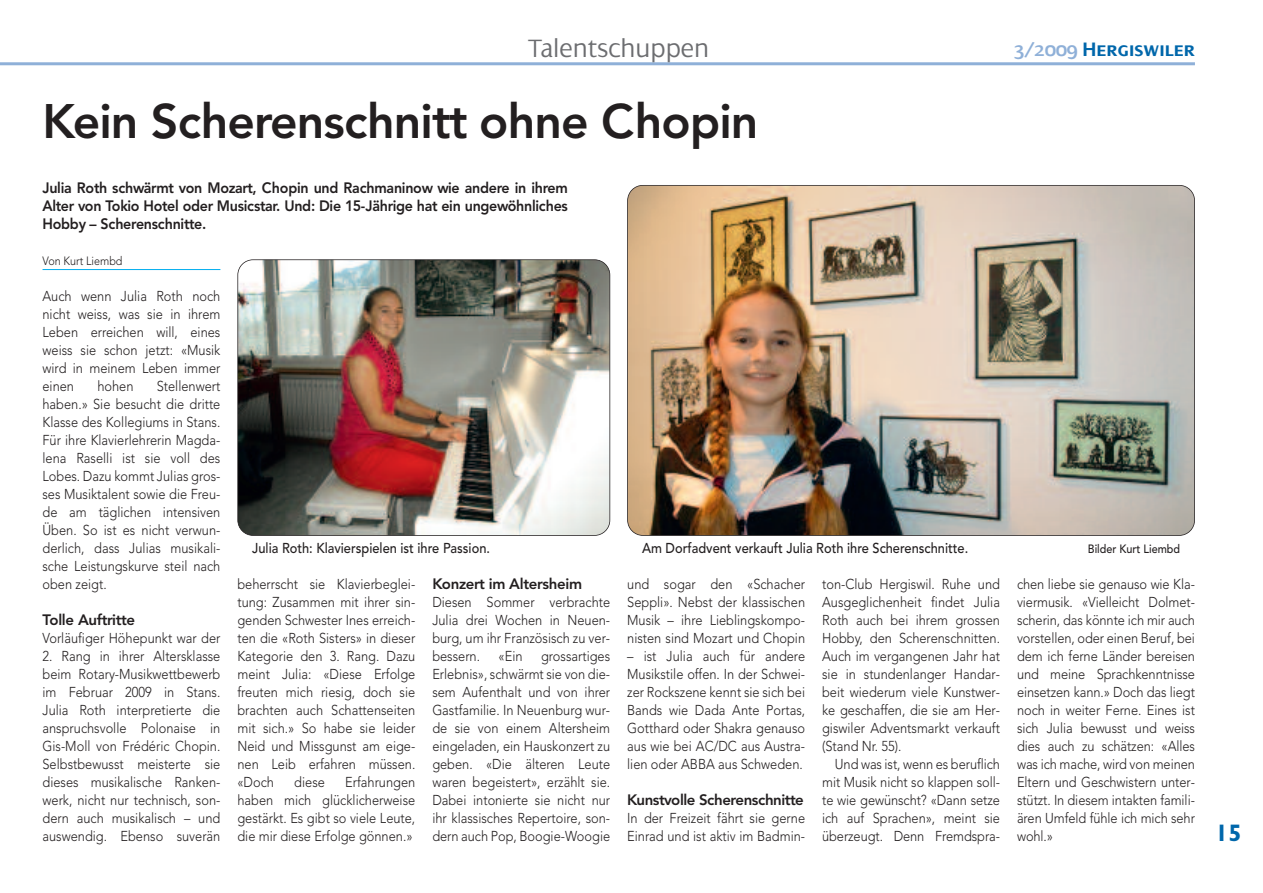
<style>
.page{position:relative;width:1263px;height:893px;background:#fff}
.page>*{position:absolute;margin:0;border:0;box-sizing:border-box;transform-origin:0 0}
.t1{font:800 48px "Avenir";letter-spacing:-.02em;color:#231f20}
.t2{font:300 27px "Dialog";color:#6c6d70}
.t3{font:700 24px "Gill Sans";color:#0067ab}
.t4{font:21px "Dialog Semi Bold SC";color:#0067ab}
.t5{font:800 15px/18px "Avenir";letter-spacing:-.02em;color:#231f20;text-align:justify;scale:.95 1}
.t6{font:800 15px "Avenir";letter-spacing:-.02em;color:#231f20}
.t7{font:300 14.25px/18px "Avenir";color:#231f20;text-align:justify;scale:.9 1}
.t8{font:500 14.25px "Avenir";color:#231f20;scale:.9 1}
.t9{font:500 12px "Avenir";color:#231f20;scale:.9 1}
.t10{font:300 12px "Avenir";color:#231f20;scale:.9 1}
.s1{color:#8fb0d8}
</style>
<div class="page">
<hr style="left:0;top:62px;width:1195px;height:3px;background:#8fb0d8">
<hr style="left:43px;top:269px;width:177px;height:1px;background:#00aeef">
<img style="left:628px;top:185px;width:566px;height:350px;border-radius:15px">
<div style="left:627px;top:185px;width:568px;height:351px;border:2px solid #231f20;border-radius:16px"></div>
<img style="left:238px;top:260px;width:372px;height:275px;border-radius:15px">
<div style="left:237px;top:259px;width:373px;height:277px;border:2px solid #231f20;border-radius:16px"></div>
<h2 class="t2" style="left:528px;top:32px;width:182px">Talentschuppen</h2>
<h3 class="t4" style="left:1014px;top:37px;width:183px"><span class="s1">3/2009</span> Hergiswiler</h3>
<h1 class="t1" style="left:43px;top:102px;width:717px">Kein Scherenschnitt ohne Chopin</h1>
<p class="t5" style="left:43px;top:180px;width:555px">Julia Roth schwärmt von Mozart, Chopin und Rachmaninow wie andere in ihrem Alter von Tokio Hotel oder Musicstar. Und: Die 15-Jährige hat ein ungewöhnliches Hobby – Scherenschnitte.</p>
<p class="t10" style="left:43px;top:256px;width:90px">Von Kurt Liembd</p>
<p class="t7" style="left:43px;top:288px;width:199px">Auch wenn Julia Roth noch nicht weiss, was sie in ihrem Leben erreichen will, eines weiss sie schon jetzt: «Musik wird in meinem Leben immer einen</p>
<p class="t7" style="left:43px;top:378px;width:199px;text-indent:114px">Stellenwert haben.» Sie besucht die dritte Klasse des Kollegiums in Stans.<br>Für ihre Klavierlehrerin Magda&shy;lena Raselli ist sie voll des Lobes. Dazu kommt Julias gros&shy;ses Musiktalent sowie die Freu&shy;de am täglichen intensiven Üben. So ist es nicht verwun&shy;derlich, dass Julias musikali&shy;sche Leistungskurve steil nach oben zeigt.</p>
<p class="t6" style="left:43px;top:614px;width:94px">Tolle Auftritte</p>
<p class="t7" style="left:43px;top:630px;width:199px">Vorläufiger Höhepunkt war der</p>
<p class="t7" style="left:43px;top:648px;width:199px">2. Rang in ihrer Altersklasse beim Rotary-Musikwettbewerb im Februar 2009 in Stans.<br>Julia Roth interpretierte die anspruchsvolle Polonaise in Gis-Moll von Frédéric Chopin.<br>Selbstbewusst meisterte sie dieses musikalische Ranken&shy;werk, nicht nur technisch, son&shy;dern auch musikalisch – und auswendig. Ebenso suverän</p>
<p class="t7" style="left:97px;top:378px;width:42px">hohen</p>
<p class="t8" style="left:252px;top:542px;width:266px">Julia Roth: Klavierspielen ist ihre Passion.</p>
<p class="t8" style="left:642px;top:542px;width:364px">Am Dorfadvent verkauft Julia Roth ihre Scherenschnitte.</p>
<p class="t9" style="left:1088px;top:544px;width:104px">Bilder Kurt Liembd</p>
<p class="t7" style="left:237px;top:576px;width:199px">beherrscht sie Klavierbeglei&shy;tung: Zusammen mit ihrer sin&shy;genden Schwester Ines erreich&shy;ten die «Roth Sisters» in dieser Kategorie den 3. Rang. Dazu meint Julia: «Diese Erfolge freuten mich riesig, doch sie brachten auch Schattenseiten mit sich.» So habe sie leider Neid und Missgunst am eige&shy;nen Leib erfahren müssen. «Doch</p>
<p class="t7" style="left:237px;top:774px;width:199px;text-indent:108px">Erfahrungen haben mich glücklicherweise gestärkt. Es gibt so viele Leute, die mir diese Erfolge gönnen.»</p>
<p class="t7" style="left:294px;top:774px;width:36px">diese</p>
<p class="t6" style="left:432px;top:578px;width:151px">Konzert im Altersheim</p>
<p class="t7" style="left:432px;top:594px;width:199px">Diesen Sommer verbrachte Julia drei Wochen in Neuen&shy;burg, um ihr Französisch zu ver&shy;bessern.</p>
<p class="t7" style="left:499px;top:648px;width:28px">«Ein</p>
<p class="t7" style="left:432px;top:648px;width:199px;text-indent:109px">grossartiges Erlebnis», schwärmt sie von die&shy;sem Aufenthalt und von ihrer Gastfamilie. In Neuenburg wur&shy;de sie von einem Altersheim eingeladen, ein Hauskonzert zu geben. «Die älteren Leute waren begeistert», erzählt sie.<br>Dabei intonierte sie nicht nur ihr klassisches Repertoire, son&shy;dern auch Pop, Boogie-Woogie</p>
<p class="t7" style="left:627px;top:576px;width:199px">und sogar den «Schacher Seppli». Nebst der klassischen Musik – ihre Lieblingskompo&shy;nisten sind Mozart und Chopin</p>
<p class="t7" style="left:627px;top:648px;width:199px">– ist Julia auch für andere Musikstile offen. In der Schwei&shy;zer Rockszene kennt sie sich bei Bands wie Dada Ante Portas, Gotthard oder Shakra genauso aus wie bei AC/DC aus Austra&shy;lien oder ABBA aus Schweden.</p>
<p class="t6" style="left:627px;top:794px;width:178px">Kunstvolle Scherenschnitte</p>
<p class="t7" style="left:627px;top:810px;width:199px">In der Freizeit fährt sie gerne<br>Einrad und ist aktiv im Badmin-</p>
<p class="t7" style="left:822px;top:576px;width:199px">ton-Club Hergiswil. Ruhe und Ausgeglichenheit findet Julia Roth auch bei ihrem grossen Hobby, den Scherenschnitten.<br>Auch im vergangenen Jahr hat sie in stundenlanger Handar&shy;beit wiederum viele Kunstwer&shy;ke geschaffen, die sie am Her&shy;giswiler Adventsmarkt verkauft (Stand Nr. 55).</p>
<p class="t7" style="left:822px;top:756px;width:199px;text-indent:13px">Und was ist, wenn es beruflich mit Musik nicht so klappen soll&shy;te wie gewünscht? «Dann setze ich auf Sprachen», meint sie überzeugt. Denn Fremdspra-</p>
<p class="t7" style="left:1017px;top:576px;width:199px">chen liebe sie genauso wie Kla&shy;viermusik. «Vielleicht Dolmet&shy;scherin, das könnte ich mir auch vorstellen, oder einen Beruf, bei dem ich ferne Länder bereisen und meine Sprachkenntnisse einsetzen kann.» Doch das liegt noch in weiter Ferne. Eines ist sich Julia bewusst und weiss dies auch zu schätzen: «Alles was ich mache, wird von meinen Eltern und Geschwistern unter&shy;stützt. In diesem intakten famili&shy;ären Umfeld fühle ich mich sehr wohl.»</p>
<h3 class="t3" style="left:1215px;top:823px;width:28px">15</h3>
</div>
